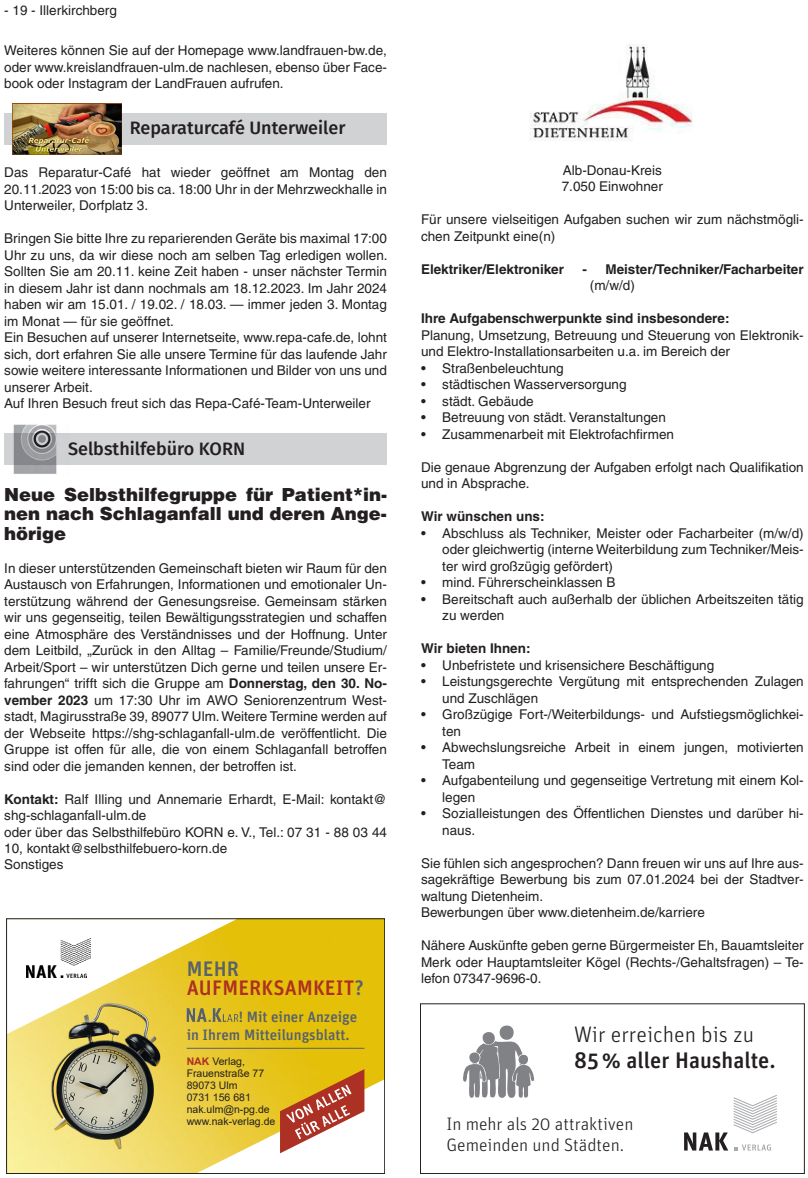
<style>
.page{position:relative;width:808px;height:1178px;background:#fff}
.page>*{position:absolute;margin:0;border:0;box-sizing:border-box;transform-origin:0 0}
.t1{font:500 22.5px "Unit Pro";color:#231f20}
.t2{font:300 22.5px "Unit Pro";color:#231f20}
.t3{font:500 21px/19.5px "Unit Pro";letter-spacing:.01em;color:#ac3023}
.t4{font:900 18px/19.5px "Helvetica";color:#231f20;text-align:justify}
.t5{font:500 18px "Fira Sans";color:#231f20}
.t6{font:300 18px/21px "Unit Pro";color:#231f20}
.t7{font:500 15px/18px "Unit Pro";color:#57626b}
.t8{font:13.5px/16.5px "Helvetica";color:#231f20}
.t9{font:700 13.5px "Helvetica";color:#231f20}
.t10{font:10.5px/12px "Arial";color:#231f20}
.s1{font-weight:700}
.s2{color:#57626b}
.s3{font-weight:700;color:#ac3023}
</style>
<div class="page">
<div style="left:4px;top:113px;width:383px;height:32px;background:#d1d2d4"></div>
<img style="left:13px;top:104px;width:108px;height:50px">
<div style="left:4px;top:433px;width:383px;height:32px;background:#d1d2d4"></div>
<img style="left:13px;top:424px;width:44px;height:50px">
<img style="left:529px;top:45px;width:164px;height:96px">
<svg style="left:463px;top:1025px;width:71px;height:73px"></svg>
<svg style="left:684px;top:1095px;width:93px;height:55px"></svg>
<div style="left:420px;top:1003px;width:384px;height:171px;border:1px solid #231f20"></div>
<img style="left:8px;top:920px;width:375px;height:252px">
<svg style="left:8px;top:920px;width:230px;height:114px"></svg>
<svg style="left:196px;top:1069px;width:187px;height:103px"></svg>
<img style="left:187px;top:1009px;width:52px;height:12px">
<img style="left:27px;top:939px;width:64px;height:39px">
<hr style="left:187px;top:1048px;width:177px;height:1px;background:#57626b">
<div style="left:6px;top:918px;width:379px;height:256px;border:1px solid #231f20"></div>
<p class="t8" style="left:4px;top:2px;width:114px">- 19 - Illerkirchberg</p>
<p class="t8" style="left:4px;top:42px;width:384px;text-align:justify">Weiteres können Sie auf der Homepage www.landfrauen-bw.de, oder www.kreislandfrauen-ulm.de nachlesen, ebenso über Face&shy;book oder Instagram der LandFrauen aufrufen.</p>
<h3 class="t5" style="left:130px;top:114px;width:217px">Reparaturcafé Unterweiler</h3>
<p class="t8" style="left:4px;top:164px;width:384px;text-align:justify">Das Reparatur-Café hat wieder geöffnet am Montag den 20.11.2023 von 15:00 bis ca. 18:00 Uhr in der Mehrzweckhalle in Unterweiler, Dorfplatz 3.</p>
<p class="t8" style="left:4px;top:230px;width:385px">Bringen Sie bitte Ihre zu reparierenden Geräte bis maximal 17:00<br>Uhr zu uns, da wir diese noch am selben Tag erledigen wollen.<br>Sollten Sie am 20.11. keine Zeit haben - unser nächster Termin in diesem Jahr ist dann nochmals am 18.12.2023. Im Jahr 2024 haben wir am 15.01. / 19.02. / 18.03. — immer jeden 3. Montag im Monat — für sie geöffnet.<br>Ein Besuchen auf unserer Internetseite, www.repa-cafe.de, lohnt sich, dort erfahren Sie alle unsere Termine für das laufende Jahr sowie weitere interessante Informationen und Bilder von uns und unserer Arbeit.<br>Auf Ihren Besuch freut sich das Repa-Café-Team-Unterweiler</p>
<h3 class="t5" style="left:68px;top:434px;width:179px">Selbsthilfebüro KORN</h3>
<h3 class="t4" style="left:4px;top:484px;width:384px">Neue Selbsthilfegruppe für Patient*in&shy;nen nach Schlaganfall und deren Ange&shy;hörige</h3>
<p class="t8" style="left:4px;top:560px;width:384px;text-align:justify">In dieser unterstützenden Gemeinschaft bieten wir Raum für den Austausch von Erfahrungen, Informationen und emotionaler Un&shy;terstützung während der Genesungsreise. Gemeinsam stärken wir uns gegenseitig, teilen Bewältigungsstrategien und schaffen eine Atmosphäre des Verständnisses und der Hoffnung. Unter dem Leitbild, „Zurück in den Alltag – Familie/Freunde/Studium/ Arbeit/Sport – wir unterstützen Dich gerne und teilen unsere Er&shy;fahrungen“ trifft sich die Gruppe am <span class="s1">Donnerstag, den 30. No&shy;vember 2023</span> um 17:30 Uhr im AWO Seniorenzentrum West&shy;stadt, Magirusstraße 39, 89077 Ulm. Weitere Termine werden auf der Webseite https://shg-schlaganfall-ulm.de veröffentlicht. Die Gruppe ist offen für alle, die von einem Schlaganfall betroffen sind oder die jemanden kennen, der betroffen ist.</p>
<p class="t8" style="left:4px;top:791px;width:384px"><span class="s1">Kontakt:</span> Ralf Illing und Annemarie Erhardt, E-Mail: kontakt@ shg-schlaganfall-ulm.de<br>oder über das Selbsthilfebüro KORN e. V., Tel.: 07 31 - 88 03 44<br>10, kontakt@selbsthilfebuero-korn.de<br>Sonstiges</p>
<h2 class="t3" style="left:187px;top:958px;width:179px"><span class="s2">MEHR<br></span>AUFMERKSAMKEIT<span class="s2">?</span></h2>
<p class="t7" style="left:187px;top:1006px;width:172px;text-indent:52px">! Mit einer Anzeige in Ihrem Mitteilungsblatt.</p>
<p class="t10" style="left:187px;top:1055px;width:90px"><span class="s3">NAK</span> Verlag,<br>Frauenstraße 77<br>89073 Ulm<br>0731 156 681 nak.ulm@n-pg.de www.nak-verlag.de</p>
<p class="t8" style="left:562px;top:162px;width:103px">Alb-Donau-Kreis<br>7.050 Einwohner</p>
<p class="t8" style="left:421px;top:211px;width:384px">Für unsere vielseitigen Aufgaben suchen wir zum nächstmögli&shy;chen Zeitpunkt eine(n)</p>
<p class="t9" style="left:421px;top:261px;width:145px">Elektriker/Elektroniker</p>
<p class="t9" style="left:582px;top:261px;width:223px">- Meister/Techniker/Facharbeiter</p>
<p class="t8" style="left:590px;top:277px;width:46px">(m/w/d)</p>
<p class="t9" style="left:421px;top:310px;width:310px">Ihre Aufgabenschwerpunkte sind insbesondere:</p>
<p class="t8" style="left:421px;top:327px;width:384px">Planung, Umsetzung, Betreuung und Steuerung von Elektronik&shy;und Elektro-Installationsarbeiten u.a. im Bereich der</p>
<p class="t8" style="left:421px;top:360px;width:144px">• Straßenbeleuchtung</p>
<p class="t8" style="left:421px;top:376px;width:207px">• städtischen Wasserversorgung</p>
<p class="t8" style="left:421px;top:393px;width:114px">• städt. Gebäude</p>
<p class="t8" style="left:421px;top:409px;width:246px">• Betreuung von städt. Veranstaltungen</p>
<p class="t8" style="left:421px;top:426px;width:255px">• Zusammenarbeit mit Elektrofachfirmen</p>
<p class="t8" style="left:421px;top:459px;width:384px">Die genaue Abgrenzung der Aufgaben erfolgt nach Qualifikation und in Absprache.</p>
<p class="t9" style="left:421px;top:508px;width:125px">Wir wünschen uns:</p>
<p class="t8" style="left:442px;top:525px;width:363px;text-align:justify;text-indent:-21px">• Abschluss als Techniker, Meister oder Facharbeiter (m/w/d) oder gleichwertig (interne Weiterbildung zum Techniker/Meis&shy;ter wird großzügig gefördert)</p>
<p class="t8" style="left:421px;top:574px;width:196px">• mind. Führerscheinklassen B</p>
<p class="t8" style="left:442px;top:591px;width:363px;text-indent:-21px">• Bereitschaft auch außerhalb der üblichen Arbeitszeiten tätig zu werden</p>
<p class="t9" style="left:421px;top:640px;width:111px">Wir bieten Ihnen:</p>
<p class="t8" style="left:421px;top:657px;width:295px">• Unbefristete und krisensichere Beschäftigung</p>
<p class="t8" style="left:442px;top:673px;width:363px;text-indent:-21px">• Leistungsgerechte Vergütung mit entsprechenden Zulagen und Zuschlägen</p>
<p class="t8" style="left:442px;top:706px;width:363px;text-indent:-21px">• Großzügige Fort-/Weiterbildungs- und Aufstiegsmöglichkei&shy;ten</p>
<p class="t8" style="left:442px;top:739px;width:363px;text-indent:-21px">• Abwechslungsreiche Arbeit in einem jungen, motivierten<br>Team</p>
<p class="t8" style="left:442px;top:772px;width:363px;text-indent:-21px">• Aufgabenteilung und gegenseitige Vertretung mit einem Kol&shy;legen</p>
<p class="t8" style="left:442px;top:805px;width:363px;text-indent:-21px">• Sozialleistungen des Öffentlichen Dienstes und darüber hi&shy;naus.</p>
<p class="t8" style="left:421px;top:855px;width:384px">Sie fühlen sich angesprochen? Dann freuen wir uns auf Ihre aus&shy;sagekräftige Bewerbung bis zum 07.01.2024 bei der Stadtver&shy;waltung Dietenheim.<br>Bewerbungen über www.dietenheim.de/karriere</p>
<p class="t8" style="left:421px;top:937px;width:384px;text-align:justify">Nähere Auskünfte geben gerne Bürgermeister Eh, Bauamtsleiter Merk oder Hauptamtsleiter Kögel (Rechts-/Gehaltsfragen) – Te&shy;lefon 07347-9696-0.</p>
<h1 class="t2" style="left:574px;top:1020px;width:181px">Wir erreichen bis zu</h1>
<h1 class="t1" style="left:574px;top:1044px;width:203px">85 % aller Haushalte.</h1>
<h3 class="t6" style="left:447px;top:1112px;width:188px">In mehr als 20 attraktiven<br>Gemeinden und Städten.</h3>
</div>
